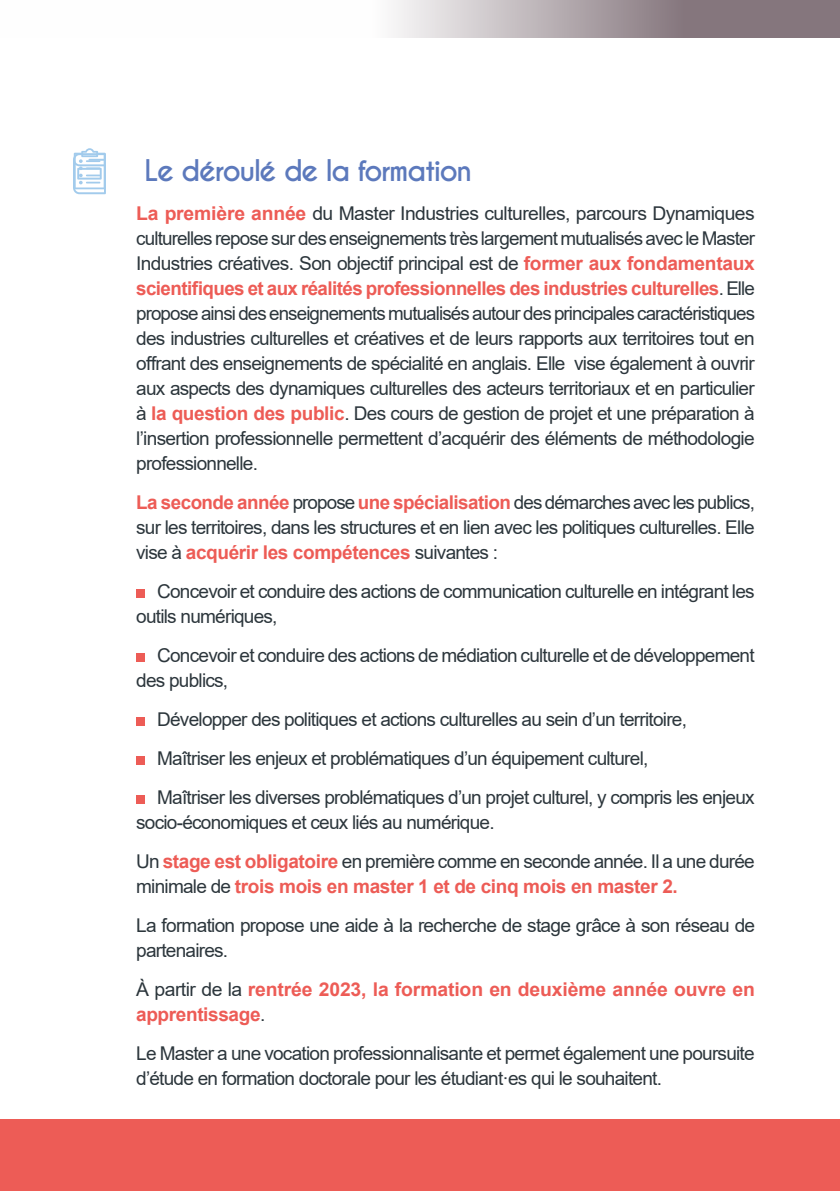
<style>
.page{position:relative;width:840px;height:1191px;background:#fff}
.page>*{position:absolute;margin:0;border:0;box-sizing:border-box;transform-origin:0 0}
._01_texte_courant{font:700 28px "Caviar Dreams";letter-spacing:-.05em;color:#5c79bc}
._01_texte_courant-2{font:19px/25px "Arial";letter-spacing:-.04em;color:#2c363c}
._01_texte_courant-3{font:700 19px/25px "Arial";letter-spacing:-.02em;color:#ed5c56}
.s1{font-weight:700;color:#ed5c56}
.s2{font-weight:400;color:#2c363c}
</style>
<div class="page">
<div style="left:0;top:1119px;width:839px;height:72px;background:#ed5c56"></div>
<svg style="left:393px;top:0;width:446px;height:38px;background:#a99fa4"></svg>
<div style="left:136px;top:589px;width:9px;height:9px;background:#ed5c56"></div>
<div style="left:136px;top:653px;width:9px;height:9px;background:#ed5c56"></div>
<div style="left:136px;top:717px;width:9px;height:9px;background:#ed5c56"></div>
<div style="left:136px;top:756px;width:9px;height:9px;background:#ed5c56"></div>
<div style="left:136px;top:795px;width:9px;height:9px;background:#ed5c56"></div>
<svg style="left:73px;top:148px;width:33px;height:46px"></svg>
<p class="_01_texte_courant" style="left:144px;top:153px;width:329px">Le déroulé de la formation</p>
<p class="_01_texte_courant-2" style="left:136px;top:200px;width:620px;text-align:justify"><span class="s1">La première année</span> du Master Industries culturelles, parcours Dynamiques culturelles repose sur des enseignements très largement mutualisés avec le Master Industries créatives. Son objectif principal est de <span class="s1">former aux fondamentaux scientifiques et aux réalités professionnelles des industries culturelles</span>. Elle propose ainsi des enseignements mutualisés autour des principales caractéristiques des industries culturelles et créatives et de leurs rapports aux territoires tout en offrant des enseignements de spécialité en anglais. Elle vise également à ouvrir aux aspects des dynamiques culturelles des acteurs territoriaux et en particulier à <span class="s1">la question des public</span>. Des cours de gestion de projet et une préparation à l’insertion professionnelle permettent d’acquérir des éléments de méthodologie professionnelle.</p>
<p class="_01_texte_courant-2" style="left:136px;top:489px;width:620px;text-align:justify"><span class="s1">La seconde année</span> propose <span class="s1">une spécialisation</span> des démarches avec les publics, sur les territoires, dans les structures et en lien avec les politiques culturelles. Elle vise à <span class="s1">acquérir les compétences</span> suivantes :</p>
<p class="_01_texte_courant-2" style="left:136px;top:578px;width:619px;text-indent:21px">Concevoir et conduire des actions de communication culturelle en intégrant les outils numériques,</p>
<p class="_01_texte_courant-2" style="left:136px;top:642px;width:619px;text-indent:21px">Concevoir et conduire des actions de médiation culturelle et de développement des publics,</p>
<p class="_01_texte_courant-2" style="left:157px;top:706px;width:531px">Développer des politiques et actions culturelles au sein d’un territoire,</p>
<p class="_01_texte_courant-2" style="left:157px;top:745px;width:492px">Maîtriser les enjeux et problématiques d’un équipement culturel,</p>
<p class="_01_texte_courant-2" style="left:136px;top:784px;width:619px;text-indent:21px">Maîtriser les diverses problématiques d’un projet culturel, y compris les enjeux socio-économiques et ceux liés au numérique.</p>
<p class="_01_texte_courant-3" style="left:136px;top:849px;width:619px"><span class="s2">Un</span> stage est obligatoire <span class="s2">en première comme en seconde année. Il a une durée minimale de</span> trois mois en master 1 et de cinq mois en master 2.</p>
<p class="_01_texte_courant-2" style="left:136px;top:912px;width:620px">La formation propose une aide à la recherche de stage grâce à son réseau de partenaires.</p>
<p class="_01_texte_courant-3" style="left:136px;top:977px;width:620px"><span class="s2">À partir de la</span> rentrée 2023, la formation en deuxième année ouvre en apprentissage<span class="s2">.</span></p>
<p class="_01_texte_courant-2" style="left:136px;top:1040px;width:619px">Le Master a une vocation professionnalisante et permet également une poursuite d’étude en formation doctorale pour les étudiant·es qui le souhaitent.</p>
</div>
